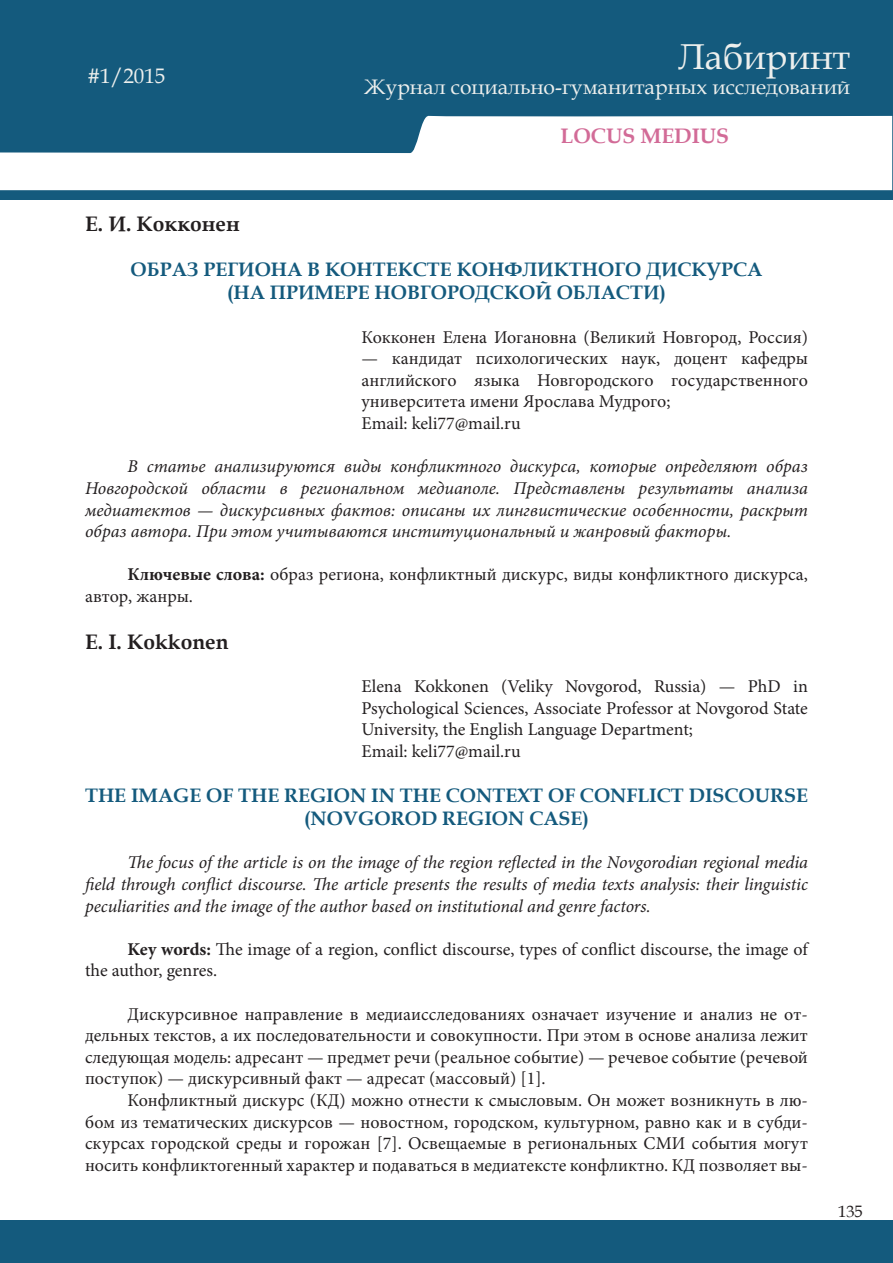
<style>
.page{position:relative;width:893px;height:1263px;background:#fff}
.page>*{position:absolute;margin:0;border:0;box-sizing:border-box;transform-origin:0 0}
.t1{font:36px "Book Antiqua";color:#edefed}
.t2{font:21px "Book Antiqua";color:#edefed}
.Автор{font:700 21px "Book Antiqua";color:#231f20}
.Author{font:700 21px "Book Antiqua";color:#231f20}
.Подзаголовок_в_докум{font:700 21px "Book Antiqua";color:#d26b97}
.Название_статьи{font:700 19.5px "Book Antiqua";color:#145a7d}
.Article_name{font:700 19.5px "Book Antiqua";color:#145a7d}
.Основной_текст{font:18px/21.6px "Minion Pro";color:#231f20;text-align:justify}
.Аннотация{font:italic 18px/21.6px "Minion Pro";letter-spacing:-.01em;color:#231f20;text-align:justify}
.Авторские_данные{font:18px/21.6px "Minion Pro";color:#231f20;text-align:justify}
.Ключевые_слова{font:18px/21.6px "Minion Pro";color:#231f20}
.t3{font:16.5px "Book Antiqua";color:#231f20}
.s1{font-weight:700}
</style>
<div class="page">
<div style="left:0;top:1px;width:892px;height:1261px;background:#145a7d"></div>
<hr style="left:0;top:200px;width:1px;height:1020px;background:#fff">
<div style="left:1px;top:200px;width:891px;height:1020px;background:#fff"></div>
<svg style="left:0;top:115px;width:892px;height:75px;fill:#fff"></svg>
<p class="t2" style="left:87px;top:61px;width:79px">#1/2015</p>
<p class="t2" style="left:155px;top:61px;width:12px">4</p>
<p class="t1" style="left:678px;top:31px;width:173px">Лабиринт</p>
<p class="t2" style="left:364px;top:72px;width:487px">Журнал социально-гуманитарных исследований</p>
<p class="Подзаголовок_в_докум" style="left:560px;top:121px;width:170px">LOCUS MEDIUS</p>
<p class="Автор" style="left:85px;top:210px;width:156px">Е. И. Кокконен</p>
<p class="Название_статьи" style="left:131px;top:256px;width:633px">ОБРАЗ РЕГИОНА В КОНТЕКСТЕ КОНФЛИКТНОГО ДИСКУРСА</p>
<p class="Название_статьи" style="left:227px;top:280px;width:440px">(НА ПРИМЕРЕ НОВГОРОДСКОЙ ОБЛАСТИ)</p>
<p class="Авторские_данные" style="left:361px;top:326px;width:448px">Кокконен Елена Иогановна (Великий Новгород, Россия)</p>
<p class="Авторские_данные" style="left:361px;top:348px;width:448px">— кандидат психологических наук, доцент кафедры английского языка Новгородского государственного университета имени Ярослава Мудрого;</p>
<p class="Авторские_данные" style="left:361px;top:413px;width:161px">Email: keli77@mail.ru</p>
<p class="Аннотация" style="left:85px;top:456px;width:724px;text-indent:43px">В статье анализируются виды конфликтного дискурса, которые определяют образ Новгородской области в региональном медиаполе. Представлены результаты анализа медиатектов — дискурсивных фактов: описаны их лингвистические особенности, раскрыт образ автора. При этом учитываются институциональный и жанровый факторы.</p>
<p class="Ключевые_слова" style="left:85px;top:564px;width:724px;text-indent:43px"><span class="s1">Ключевые слова:</span> образ региона, конфликтный дискурс, виды конфликтного дискурса, автор, жанры.</p>
<p class="Author" style="left:85px;top:627px;width:145px">E. I. Kokkonen</p>
<p class="Авторские_данные" style="left:361px;top:675px;width:448px">Elena Kokkonen (Veliky Novgorod, Russia) — PhD in Psychological Sciences, Associate Professor at Novgorod State University, the English Language Department;</p>
<p class="Авторские_данные" style="left:361px;top:740px;width:161px">Email: keli77@mail.ru</p>
<p class="Article_name" style="left:85px;top:782px;width:724px">THE IMAGE OF THE REGION IN THE CONTEXT OF CONFLICT DISCOURSE</p>
<p class="Article_name" style="left:304px;top:805px;width:286px">(NOVGOROD REGION CASE)</p>
<p class="Аннотация" style="left:85px;top:852px;width:724px;text-indent:43px">The focus of the article is on the image of the region reflected in the Novgorodian regional media field through conflict discourse. The article presents the results of media texts analysis: their linguistic peculiarities and the image of the author based on institutional and genre factors.</p>
<p class="Ключевые_слова" style="left:85px;top:938px;width:724px;text-indent:43px"><span class="s1">Key words:</span> The image of a region, conflict discourse, types of conflict discourse, the image of the author, genres.</p>
<p class="Основной_текст" style="left:85px;top:1003px;width:724px;text-indent:43px">Дискурсивное направление в медиаисследованиях означает изучение и анализ не от&shy;дельных текстов, а их последовательности и совокупности. При этом в основе анализа лежит следующая модель: адресант — предмет речи (реальное событие) — речевое событие (речевой поступок) — дискурсивный факт — адресат (массовый) [1].</p>
<p class="Основной_текст" style="left:85px;top:1089px;width:724px;text-indent:43px">Конфликтный дискурс (КД) можно отнести к смысловым. Он может возникнуть в лю&shy;бом из тематических дискурсов — новостном, городском, культурном, равно как и в субди&shy;скурсах городской среды и горожан [7]. Освещаемые в региональных СМИ события могут носить конфликтогенный характер и подаваться в медиатексте конфликтно. КД позволяет вы-</p>
<p class="t3" style="left:812px;top:1200px;width:52px">135135</p>
</div>
